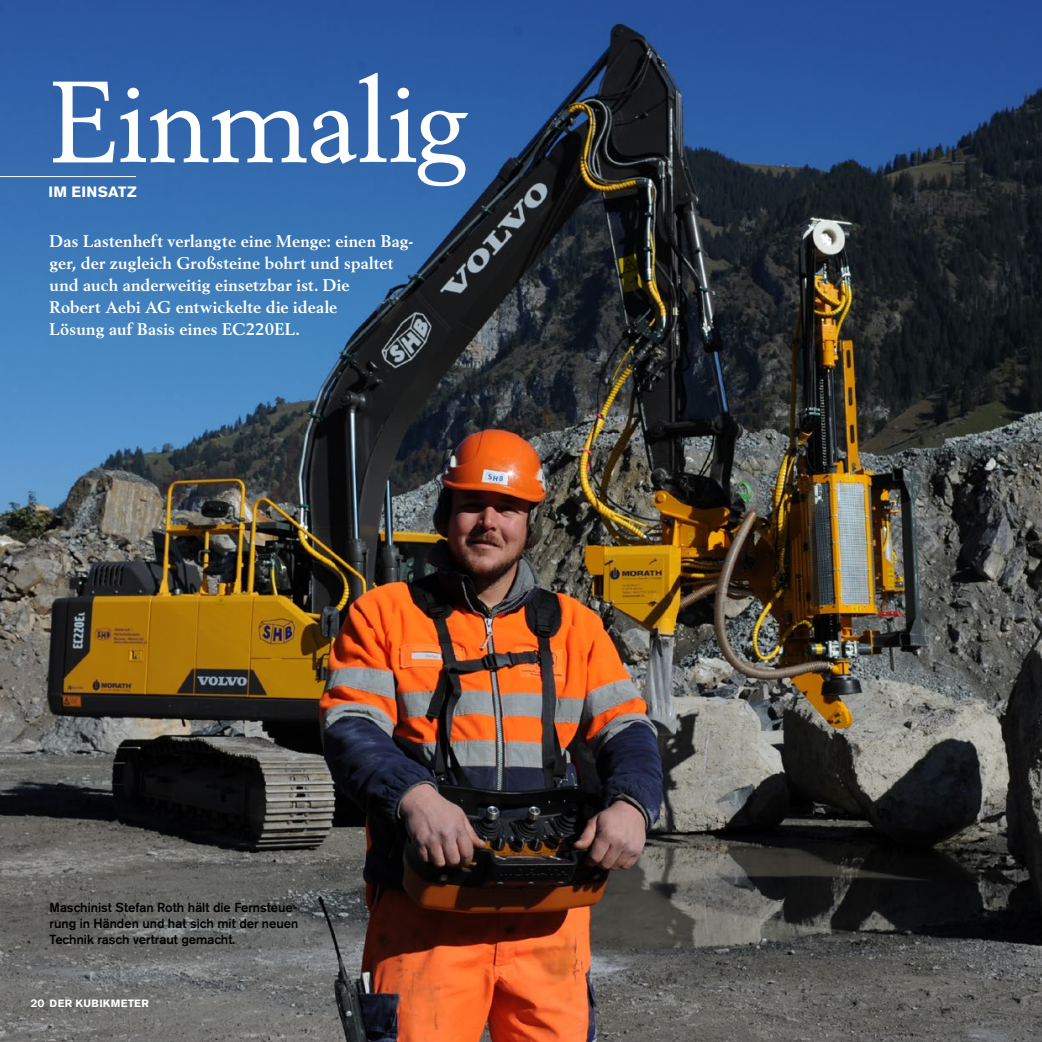
<style>
.page{position:relative;width:1042px;height:1042px;background:#fff}
.page>*{position:absolute;margin:0;border:0;box-sizing:border-box;transform-origin:0 0}
.t1{font:113.75px "Volvo Serif Pro";color:#fff}
.t2{font:700 16.62px/21.9px "Volvo Serif Pro";letter-spacing:.015em;color:#fff}
.t3{font:700 14.88px "Volvo Sans Pro";letter-spacing:.025em;color:#fff}
.t4{font:500 13.12px/15.8px "Volvo Sans Pro";color:#000;text-align:justify}
.t5{font:700 10.5px "Volvo Sans Pro";letter-spacing:.035em;color:#fff}
</style>
<div class="page">
<img style="left:0;top:0;width:1042px;height:1042px">
<hr style="left:0;top:176px;width:136px;height:1px;background:#fff">
<h1 class="t1" style="left:50px;top:55px;width:418px">Einmalig</h1>
<p class="t3" style="left:48px;top:183px;width:90px">IM EINSATZ</p>
<p class="t2" style="left:50px;top:231px;width:365px">Das Lastenheft verlangte eine Menge: einen Bag&shy;ger, der zugleich Großsteine bohrt und spaltet und auch anderweitig einsetzbar ist. Die<br>Robert Aebi AG entwickelte die ideale<br>Lösung auf Basis eines EC220EL.</p>
<p class="t4" style="left:50px;top:899px;width:250px">Maschinist Stefan Roth hält die Fernsteue&shy;rung in Händen und hat sich mit der neuen Technik rasch vertraut gemacht.</p>
<p class="t5" style="left:30px;top:997px;width:120px">20 DER KUBIKMETER</p>
</div>
